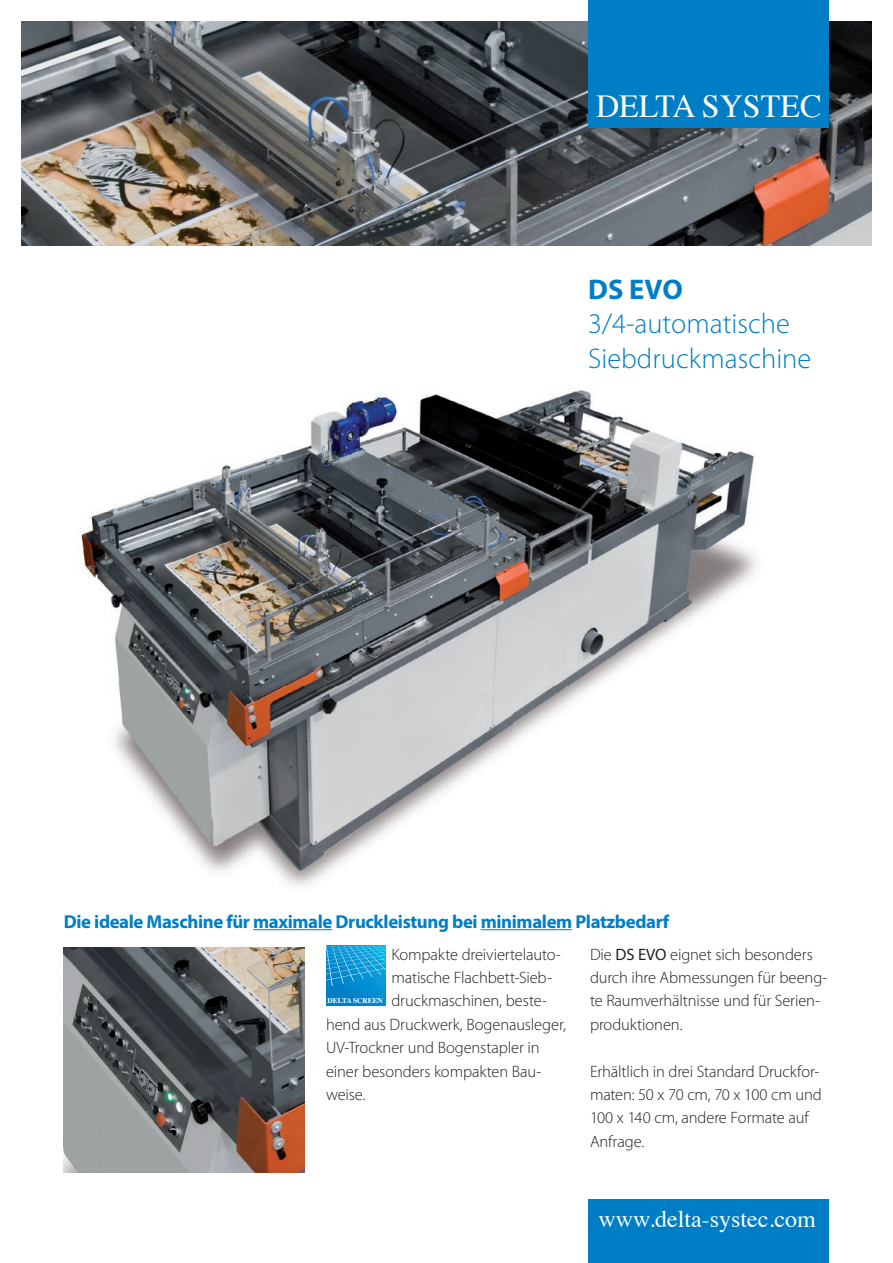
<style>
.page{position:relative;width:893px;height:1263px;background:#fff}
.page>*{position:absolute;margin:0;border:0;box-sizing:border-box;transform-origin:0 0}
.t1{font:32.1px "Times";color:#fff}
.t2{font:300 28.5px/34.2px "Myriad Pro";color:#007ec5}
.t3{font:700 28.5px "Myriad Pro";color:#007ec5}
.t4{font:24px "Times";color:#fff}
.t5{font:700 18.75px "Myriad Pro";letter-spacing:-.02em;color:#007ec5}
.t6{font:300 16.5px/23.4px "Myriad Pro";letter-spacing:-.01em;color:#231f20}
.t7{font:700 7.35px "Times";color:#fff}
.s1{font-weight:400}
</style>
<div class="page">
<img style="left:81px;top:390px;width:675px;height:496px">
<img style="left:64px;top:947px;width:241px;height:226px">
<img style="left:21px;top:21px;width:851px;height:224px">
<hr style="left:253px;top:929px;width:79px;height:1px;background:#007ec5">
<hr style="left:481px;top:929px;width:91px;height:1px;background:#007ec5">
<div style="left:326px;top:946px;width:59px;height:59px;background:linear-gradient(to right,#007bc3,#0191d3)"></div>
<svg style="left:326px;top:946px;width:60px;height:40px;background:#1c9fd9"></svg>
<div style="left:588px;top:1199px;width:241px;height:64px;background:#007ec5"></div>
<div style="left:588px;top:0;width:241px;height:128px;background:#007ec5"></div>
<h1 class="t1" style="left:596px;top:76px;width:227px">DELTA SYSTEC</h1>
<h2 class="t3" style="left:588px;top:271px;width:96px">DS EVO</h2>
<h2 class="t2" style="left:588px;top:307px;width:225px">3/4-automatische<br>Siebdruckmaschine</h2>
<p class="t5" style="left:64px;top:909px;width:607px">Die ideale Maschine für maximale Druckleistung bei minimalem Platzbedarf</p>
<p class="t6" style="left:391px;top:942px;width:171px">Kompakte dreiviertelauto-</p>
<p class="t6" style="left:391px;top:965px;width:162px">matische Flachbett-Sieb-</p>
<p class="t6" style="left:391px;top:989px;width:157px">druckmaschinen, beste-</p>
<p class="t6" style="left:326px;top:1012px;width:241px">hend aus Druckwerk, Bogenausleger,</p>
<p class="t6" style="left:326px;top:1036px;width:215px">UV-Trockner und Bogenstapler in</p>
<p class="t6" style="left:326px;top:1059px;width:217px">einer besonders kompakten Bau-</p>
<p class="t6" style="left:326px;top:1082px;width:41px">weise.</p>
<p class="t6" style="left:590px;top:942px;width:239px">Die <span class="s1">DS EVO</span> eignet sich besonders durch ihre Abmessungen für beeng&shy;te Raumverhältnisse und für Serien&shy;produktionen.</p>
<p class="t6" style="left:590px;top:1059px;width:233px">Erhältlich in drei Standard Druckfor&shy;maten: 50 x 70 cm, 70 x 100 cm und<br>100 x 140 cm, andere Formate auf<br>Anfrage.</p>
<p class="t7" style="left:328px;top:993px;width:57px">DELTA SCREEN</p>
<h3 class="t4" style="left:599px;top:1196px;width:219px">www.delta-systec.com</h3>
</div>
